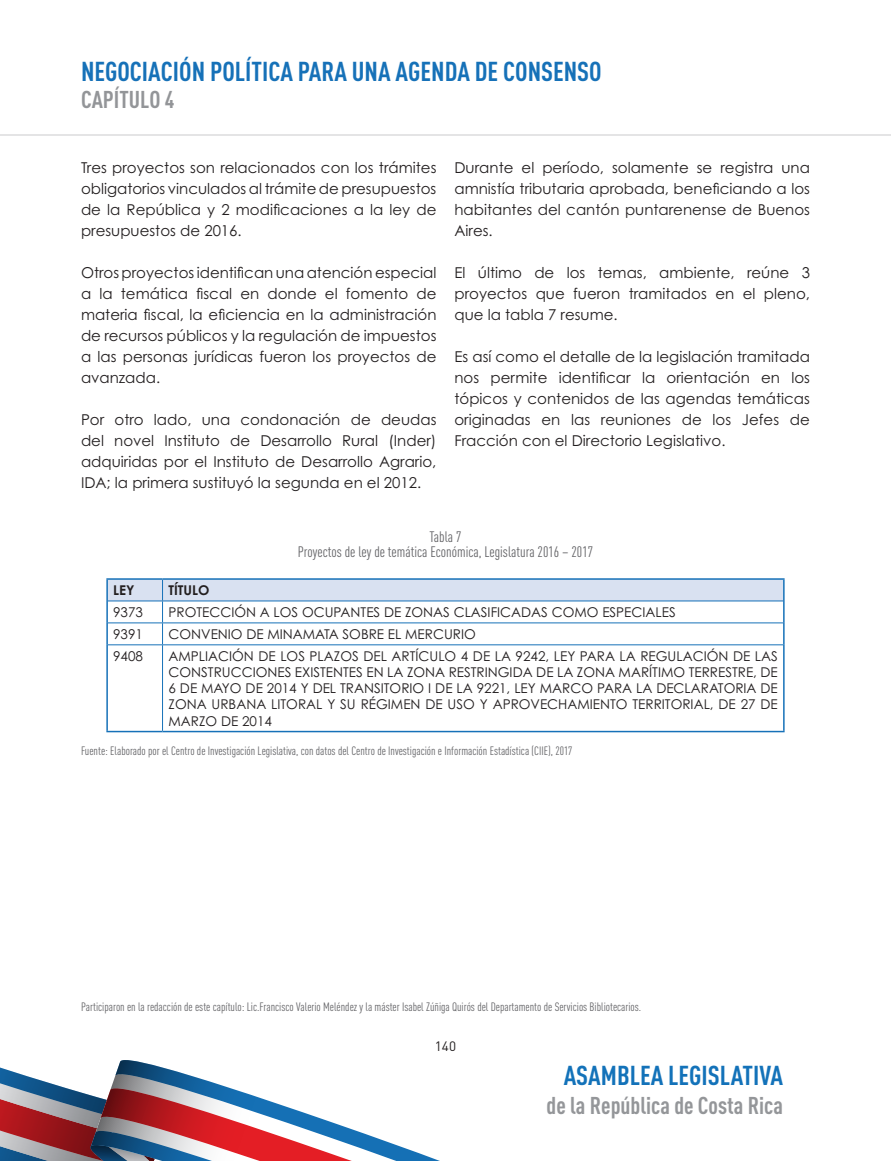
<style>
.page{position:relative;width:891px;height:1161px;background:#fff}
.page>*{position:absolute;margin:0;border:0;box-sizing:border-box;transform-origin:0 0}
.t1{font:700 27px "FFDIN Pro Cond";color:#1671b8}
.t2{font:700 27px "FFDIN Pro Cond";color:#1372b9}
.t3{font:700 24px "FFDIN Pro Cond";color:#949699}
.t4{font:700 24px "FFDIN Pro Cond";color:#939598}
.t5{font:15px/21px "Century Gothic Std";color:#231f20;text-align:justify}
.t6{font:15px/15px "FFDIN Pro Cond";color:#636366;text-align:center}
.t7{font:13.5px/16.2px "Century Gothic Std";color:#231f20;text-align:justify}
.t8{font:700 13.5px "Century Gothic Std";color:#231f20}
.t9{font:13.5px "DIN Pro";color:#231f20}
.t10{font:12px "FFDIN Pro Cond";color:#636366}
</style>
<div class="page">
<svg style="left:0;top:1060px;width:440px;height:101px"></svg>
<hr style="left:0;top:135px;width:891px;height:1px;background:#939598">
<svg style="left:108px;top:580px;width:675px;height:64px"></svg>
<hr style="left:108px;top:644px;width:55px;height:1px;background:#1671b8">
<hr style="left:163px;top:644px;width:620px;height:1px;background:#1671b8">
<hr style="left:162px;top:645px;width:1px;height:86px;background:#1671b8">
<hr style="left:106px;top:578px;width:57px;height:2px;background:#1671b8">
<hr style="left:106px;top:580px;width:2px;height:21px;background:#1671b8">
<hr style="left:163px;top:578px;width:622px;height:2px;background:#1671b8">
<hr style="left:783px;top:580px;width:2px;height:21px;background:#1671b8">
<hr style="left:106px;top:601px;width:2px;height:22px;background:#1671b8">
<hr style="left:783px;top:601px;width:2px;height:22px;background:#1671b8">
<hr style="left:106px;top:623px;width:2px;height:22px;background:#1671b8">
<hr style="left:783px;top:623px;width:2px;height:22px;background:#1671b8">
<hr style="left:106px;top:645px;width:2px;height:86px;background:#1671b8">
<hr style="left:783px;top:645px;width:2px;height:86px;background:#1671b8">
<hr style="left:106px;top:731px;width:57px;height:1px;background:#1671b8">
<hr style="left:163px;top:731px;width:622px;height:1px;background:#1671b8">
<h1 class="t1" style="left:81px;top:51px;width:522px">NEGOCIACIÓN POLÍTICA PARA UNA AGENDA DE CONSENSO</h1>
<h2 class="t4" style="left:81px;top:81px;width:95px">CAPÍTULO 4</h2>
<p class="t5" style="left:81px;top:157px;width:357px">Tres proyectos son relacionados con los trámites obligatorios vinculados al trámite de presupuestos de la República y 2 modificaciones a la ley de presupuestos de 2016.</p>
<p class="t5" style="left:81px;top:262px;width:357px">Otros proyectos identifican una atención especial a la temática fiscal en donde el fomento de materia fiscal, la eficiencia en la administración de recursos públicos y la regulación de impuestos a las personas jurídicas fueron los proyectos de avanzada.</p>
<p class="t5" style="left:81px;top:409px;width:357px">Por otro lado, una condonación de deudas del novel Instituto de Desarrollo Rural (Inder) adquiridas por el Instituto de Desarrollo Agrario, IDA; la primera sustituyó la segunda en el 2012.</p>
<p class="t5" style="left:454px;top:157px;width:357px">Durante el período, solamente se registra una amnistía tributaria aprobada, beneficiando a los habitantes del cantón puntarenense de Buenos Aires.</p>
<p class="t5" style="left:454px;top:262px;width:357px">El último de los temas, ambiente, reúne 3 proyectos que fueron tramitados en el pleno, que la tabla 7 resume.</p>
<p class="t5" style="left:454px;top:346px;width:357px">Es así como el detalle de la legislación tramitada nos permite identificar la orientación en los tópicos y contenidos de las agendas temáticas originadas en las reuniones de los Jefes de Fracción con el Directorio Legislativo.</p>
<p class="t6" style="left:298px;top:528px;width:297px">Tabla 7<br>Proyectos de ley de temática Económica, Legislatura 2016 – 2017</p>
<p class="t8" style="left:113px;top:582px;width:23px">LEY</p>
<p class="t8" style="left:169px;top:582px;width:43px">TÍTULO</p>
<p class="t7" style="left:113px;top:604px;width:31px">9373</p>
<p class="t7" style="left:169px;top:604px;width:509px">PROTECCIÓN A LOS OCUPANTES DE ZONAS CLASIFICADAS COMO ESPECIALES</p>
<p class="t7" style="left:113px;top:626px;width:31px">9391</p>
<p class="t7" style="left:169px;top:626px;width:309px">CONVENIO DE MINAMATA SOBRE EL MERCURIO</p>
<p class="t7" style="left:113px;top:648px;width:31px">9408</p>
<p class="t7" style="left:169px;top:648px;width:611px">AMPLIACIÓN DE LOS PLAZOS DEL ARTÍCULO 4 DE LA 9242, LEY PARA LA REGULACIÓN DE LAS CONSTRUCCIONES EXISTENTES EN LA ZONA RESTRINGIDA DE LA ZONA MARÍTIMO TERRESTRE, DE 6 DE MAYO DE 2014 Y DEL TRANSITORIO I DE LA 9221, LEY MARCO PARA LA DECLARATORIA DE ZONA URBANA LITORAL Y SU RÉGIMEN DE USO Y APROVECHAMIENTO TERRITORIAL, DE 27 DE MARZO DE 2014</p>
<p class="t10" style="left:81px;top:742px;width:493px">Fuente: Elaborado por el Centro de Investigación Legislativa, con datos del Centro de Investigación e Información Estadística (CIIE), 2017</p>
<p class="t10" style="left:81px;top:998px;width:562px">Participaron en la redacción de este capítulo: Lic.Francisco Valerio Meléndez y la máster Isabel Zúñiga Quirós del Departamento de Servicios Bibliotecarios.</p>
<p class="t9" style="left:435px;top:1037px;width:23px">140</p>
<h1 class="t2" style="left:564px;top:1055px;width:221px">ASAMBLEA LEGISLATIVA</h1>
<h2 class="t3" style="left:547px;top:1088px;width:238px">de la República de Costa Rica</h2>
</div>
